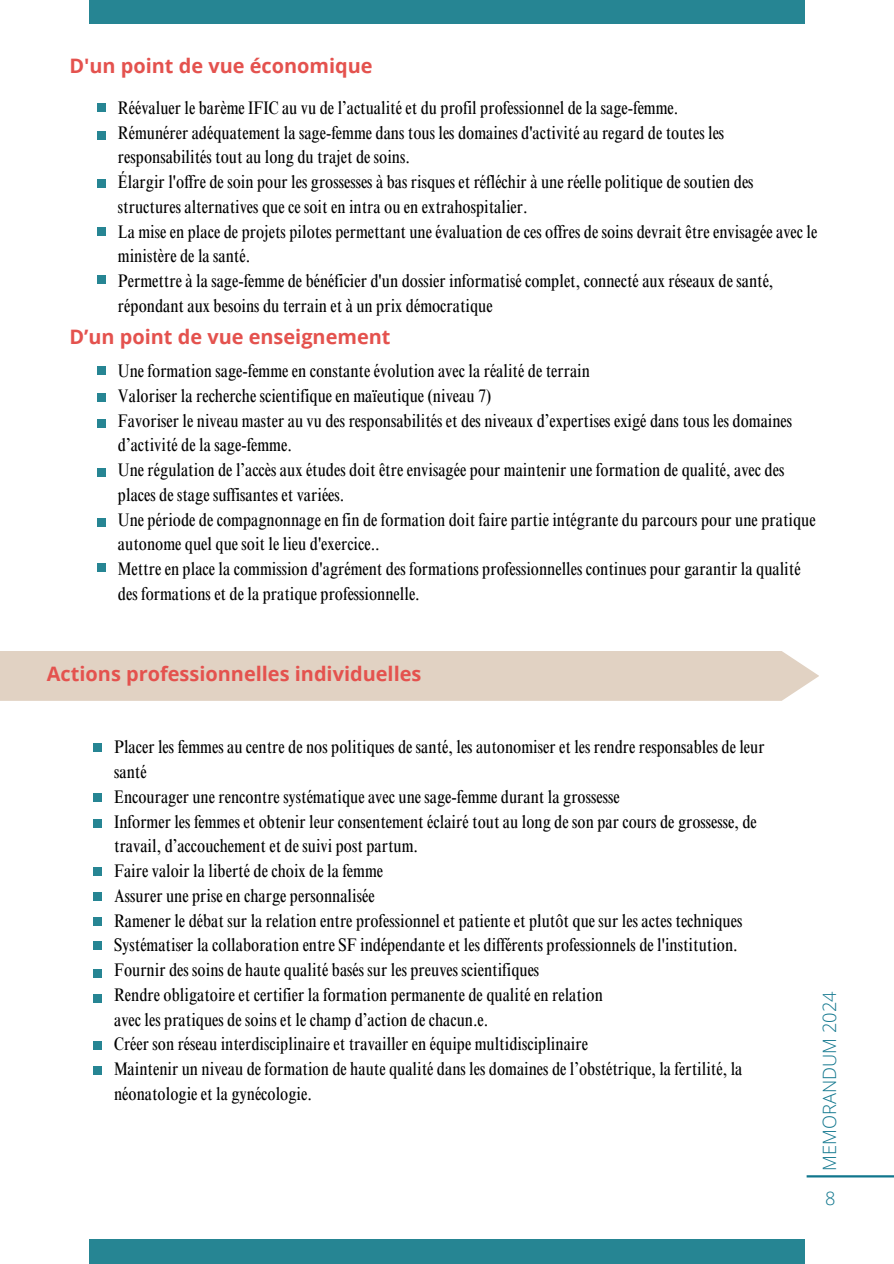
<style>
.page{position:relative;width:894px;height:1264px;background:#fff}
.page>*{position:absolute;margin:0;border:0;box-sizing:border-box;transform-origin:0 0}
.t1{font:700 19.95px "Open Sans";color:#e4524e}
.t2{font:condensed 18.3px/24.8px "Times NRMT Pro";color:#000}
.t3{font:300 18.3px "Open Sans";color:#10768d}
</style>
<div class="page">
<hr style="left:806px;top:1175px;width:87px;height:2px;background:#10768d">
<div style="left:89px;top:0;width:714px;height:23px;background:#268593"></div>
<div style="left:89px;top:1239px;width:715px;height:24px;background:#268593"></div>
<div style="left:97px;top:103px;width:9px;height:9px;background:#268593"></div>
<div style="left:97px;top:131px;width:9px;height:8px;background:#268593"></div>
<div style="left:97px;top:179px;width:9px;height:8px;background:#268593"></div>
<div style="left:97px;top:227px;width:9px;height:8px;background:#268593"></div>
<div style="left:97px;top:366px;width:9px;height:9px;background:#268593"></div>
<div style="left:97px;top:419px;width:9px;height:9px;background:#268593"></div>
<div style="left:97px;top:393px;width:9px;height:9px;background:#268593"></div>
<div style="left:97px;top:467px;width:9px;height:9px;background:#268593"></div>
<div style="left:97px;top:518px;width:9px;height:9px;background:#268593"></div>
<div style="left:0;top:651px;width:819px;height:50px;background:#e1d2c3"></div>
<div style="left:93px;top:743px;width:9px;height:8px;background:#268593"></div>
<div style="left:93px;top:793px;width:9px;height:9px;background:#268593"></div>
<div style="left:93px;top:819px;width:9px;height:8px;background:#268593"></div>
<div style="left:93px;top:867px;width:9px;height:8px;background:#268593"></div>
<div style="left:93px;top:892px;width:9px;height:9px;background:#268593"></div>
<div style="left:93px;top:940px;width:9px;height:9px;background:#268593"></div>
<div style="left:93px;top:968px;width:9px;height:9px;background:#268593"></div>
<div style="left:93px;top:994px;width:9px;height:9px;background:#268593"></div>
<div style="left:93px;top:1041px;width:9px;height:8px;background:#268593"></div>
<div style="left:93px;top:916px;width:9px;height:9px;background:#268593"></div>
<div style="left:93px;top:1065px;width:9px;height:9px;background:#268593"></div>
<div style="left:97px;top:275px;width:9px;height:9px;background:#268593"></div>
<div style="left:97px;top:563px;width:9px;height:8px;background:#268593"></div>
<p class="t1" style="left:69px;top:52px;width:305px">D'un point de vue économique</p>
<p class="t2" style="left:118px;top:97px;width:561px">Réévaluer le barème IFIC au vu de l’actualité et du profil professionnel de la sage-femme.</p>
<p class="t2" style="left:118px;top:122px;width:607px">Rémunérer adéquatement la sage-femme dans tous les domaines d'activité au regard de toutes les responsabilités tout au long du trajet de soins.</p>
<p class="t2" style="left:118px;top:172px;width:637px">Élargir l'offre de soin pour les grossesses à bas risques et réfléchir à une réelle politique de soutien des structures alternatives que ce soit en intra ou en extrahospitalier.</p>
<h3 class="t2" style="left:118px;top:221px;width:700px">La mise en place de projets pilotes permettant une évaluation de ces offres de soins devrait être envisagée avec le ministère de la santé .</h3>
<p class="t2" style="left:118px;top:271px;width:657px">Permettre à la sage-femme de bénéficier d'un dossier informatisé complet, connecté aux réseaux de santé, répondant aux besoins du terrain et à un prix démocratique</p>
<p class="t1" style="left:69px;top:323px;width:323px">D’un point de vue enseignement</p>
<p class="t2" style="left:118px;top:361px;width:473px">Une formation sage-femme en constante évolution avec la réalité de terrain</p>
<p class="t2" style="left:118px;top:385px;width:375px">Valoriser la recherche scientifique en maïeutique (niveau 7)</p>
<p class="t2" style="left:118px;top:410px;width:675px">Favoriser le niveau master au vu des responsabilités et des niveaux d’expertises exigé dans tous les domaines d’activité de la sage-femme.</p>
<p class="t2" style="left:118px;top:460px;width:667px">Une régulation de l’accès aux études doit être envisagée pour maintenir une formation de qualité, avec des places de stage suffisantes et variées.</p>
<h3 class="t2" style="left:118px;top:509px;width:699px">Une période de compagnonnage en fin de formation doit faire partie intégrante du parcours pour une pratique autonome quel que soit le lieu d'exercice..</h3>
<p class="t2" style="left:118px;top:559px;width:684px">Mettre en place la commission d'agrément des formations professionnelles continues pour garantir la qualité des formations et de la pratique professionnelle.</p>
<p class="t1" style="left:47px;top:660px;width:376px">Actions professionnelles individuelles</p>
<p class="t2" style="left:114px;top:737px;width:651px">Placer les femmes au centre de nos politiques de santé, les autonomiser et les rendre responsables de leur santé</p>
<p class="t2" style="left:114px;top:786px;width:507px">Encourager une rencontre systématique avec une sage-femme durant la grossesse</p>
<p class="t2" style="left:114px;top:811px;width:644px">Informer les femmes et obtenir leur consentement éclairé tout au long de son par cours de grossesse, de travail, d’accouchement et de suivi post partum.</p>
<p class="t2" style="left:114px;top:860px;width:270px">Faire valoir la liberté de choix de la femme</p>
<p class="t2" style="left:114px;top:885px;width:262px">Assurer une prise en charge personnalisée</p>
<p class="t2" style="left:114px;top:910px;width:629px">Ramener le débat sur la relation entre professionnel et patiente et plutôt que sur les actes techniques</p>
<p class="t2" style="left:114px;top:935px;width:625px">Systématiser la collaboration entre SF indépendante et les différents professionnels de l'institution.</p>
<p class="t2" style="left:114px;top:959px;width:426px">Fournir des soins de haute qualité basés sur les preuves scientifiques</p>
<p class="t2" style="left:114px;top:984px;width:490px">Rendre obligatoire et certifier la formation permanente de qualité en relation</p>
<p class="t2" style="left:114px;top:1009px;width:375px">avec les pratiques de soins et le champ d’action de chacun.e.</p>
<h2 class="t2" style="left:114px;top:1034px;width:475px">Créer son réseau interdisciplinaire et travailler en équipe multidisciplinaire</h2>
<p class="t2" style="left:114px;top:1058px;width:629px">Maintenir un niveau de formation de haute qualité dans les domaines de l’obstétrique, la fertilité , la néonatologie et la gynécologie.</p>
<h3 class="t3" style="left:816px;top:1170px;width:181px;rotate:-90deg">MEMORANDUM 2024</h3>
<h1 class="t3" style="left:824px;top:1185px;width:12px">8</h1>
</div>
